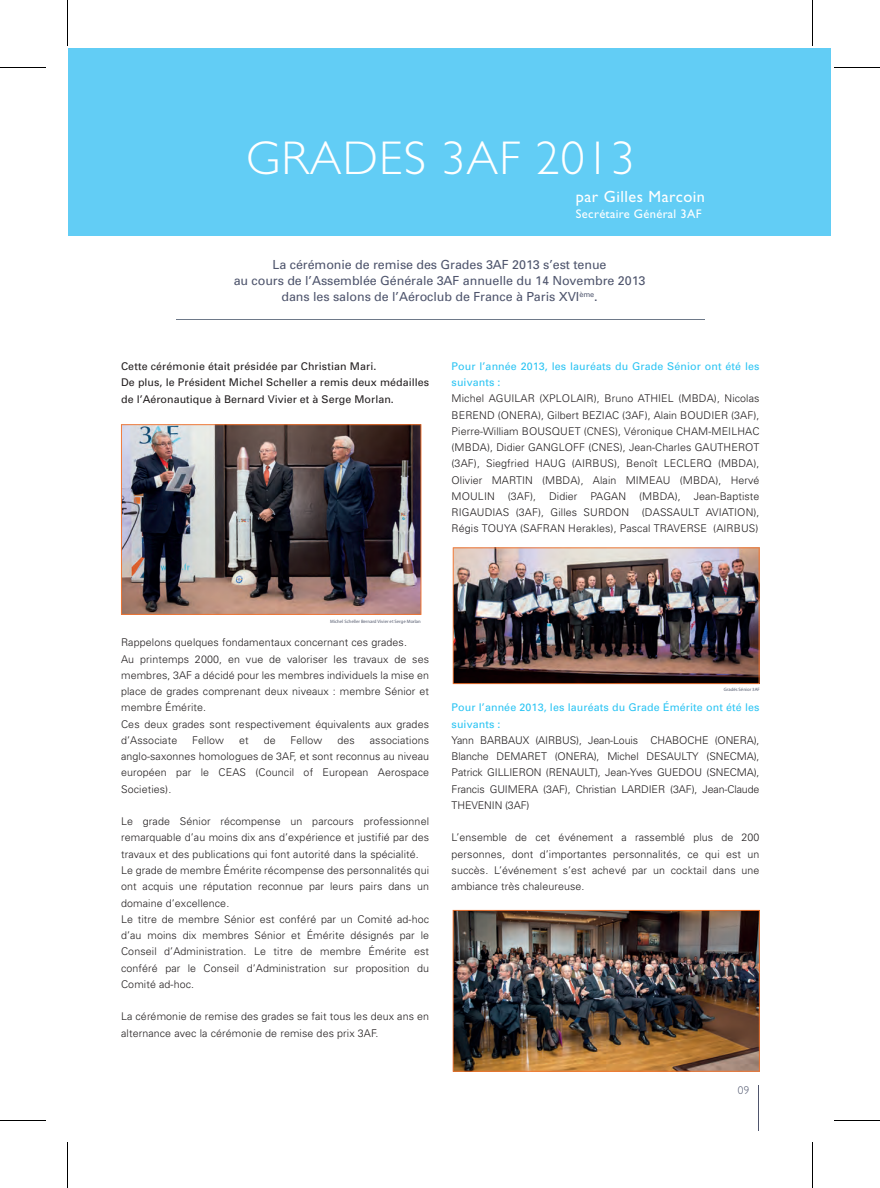
<style>
.page{position:relative;width:880px;height:1188px;background:#fff}
.page>*{position:absolute;margin:0;border:0;box-sizing:border-box;transform-origin:0 0}
.t1{font:300 47.5px "Gill Sans";letter-spacing:.025em;color:#fff}
.t2{font:16.25px "Gill Sans";letter-spacing:.03em;color:#fff}
.t3{font:12.5px/16.2px "Univers";letter-spacing:-.005em;color:#4f556d;text-align:center}
.t4{font:12.5px "Gill Sans";letter-spacing:.025em;color:#fff}
.t5{font:300 11.25px "Gill Sans";color:#4f556d}
.t6{font:300 10.62px/16.2px "Univers";letter-spacing:.01em;color:#231f20}
.t7{font:300 10.62px/16.2px "Univers";letter-spacing:-.01em;color:#231f20}
.t8{font:10.62px/16.2px "Univers";letter-spacing:.005em;color:#231f20}
.t9{font:4.75px "Myriad";color:#555c6f}
.s1{font-weight:400;color:#2bc4f3}
</style>
<div class="page">
<div style="left:68px;top:49px;width:761px;height:187px;background:#62cdf5"></div>
<hr style="left:757px;top:1085px;width:1px;height:45px;background:#4f556d">
<hr style="left:176px;top:318px;width:528px;height:1px;background:#6e7989">
<img style="left:121px;top:424px;width:300px;height:191px">
<img style="left:452px;top:547px;width:307px;height:137px">
<img style="left:452px;top:909px;width:307px;height:162px">
<hr style="left:67px;top:0;width:1px;height:45px;background:#000">
<hr style="left:0;top:67px;width:45px;height:1px;background:#000">
<hr style="left:0;top:1120px;width:45px;height:1px;background:#000">
<hr style="left:67px;top:1142px;width:1px;height:45px;background:#000">
<hr style="left:811px;top:0;width:1px;height:45px;background:#000">
<hr style="left:834px;top:67px;width:45px;height:1px;background:#000">
<hr style="left:834px;top:1120px;width:45px;height:1px;background:#000">
<hr style="left:811px;top:1142px;width:1px;height:45px;background:#000">
<p class="t1" style="left:246px;top:142px;width:390px">GRADES 3AF 2013</p>
<p class="t2" style="left:575px;top:191px;width:130px">par Gilles Marcoin</p>
<p class="t4" style="left:575px;top:210px;width:127px">Secrétaire Général 3AF</p>
<p class="t3" style="left:233px;top:257px;width:413px">La cérémonie de remise des Grades 3AF 2013 s’est tenue<br>au cours de l’Assemblée Générale 3AF annuelle du 14 Novembre 2013 dans les salons de l’Aéroclub de France à Paris XVI<sup>ème</sup>.</p>
<p class="t8" style="left:121px;top:359px;width:309px">Cette cérémonie était présidée par Christian Mari.<br>De plus, le Président Michel Scheller a remis deux médailles de l’Aéronautique à Bernard Vivier et à Serge Morlan.</p>
<p class="t6" style="left:451px;top:359px;width:309px"><span class="s1">Pour l’année 2013, les lauréats du Grade Sénior ont été les suivants :<br></span>Michel AGUILAR (XPLOLAIR), Bruno ATHIEL (MBDA), Nicolas BEREND (ONERA), Gilbert BEZIAC (3AF), Alain BOUDIER (3AF), Pierre-William BOUSQUET (CNES), Véronique CHAM-MEILHAC (MBDA), Didier GANGLOFF (CNES), Jean-Charles GAUTHEROT (3AF), Siegfried HAUG (AIRBUS), Benoît LECLERQ (MBDA), Olivier MARTIN (MBDA), Alain MIMEAU (MBDA), Hervé MOULIN (3AF), Didier PAGAN (MBDA), Jean-Baptiste RIGAUDIAS (3AF), Gilles SURDON (DASSAULT AVIATION), Régis TOUYA (SAFRAN Herakles), Pascal TRAVERSE (AIRBUS)</p>
<p class="t9" style="left:330px;top:619px;width:92px">Michel Scheller Bernard Vivier et Serge Morlan</p>
<p class="t6" style="left:121px;top:635px;width:309px">Rappelons quelques fondamentaux concernant ces grades.<br>Au printemps 2000, en vue de valoriser les travaux de ses membres, 3AF a décidé pour les membres individuels la mise en place de grades comprenant deux niveaux : membre Sénior et membre Émérite.<br>Ces deux grades sont respectivement équivalents aux grades d’Associate</p>
<p class="t6" style="left:121px;top:733px;width:309px;text-align:justify;text-indent:248px">associations anglo-saxonnes homologues de 3AF, et sont reconnus au niveau européen par le CEAS (Council of European Aerospace Societies).</p>
<p class="t6" style="left:121px;top:814px;width:309px">Le grade Sénior récompense un parcours professionnel remarquable d’au moins dix ans d’expérience et justifié par des travaux et des publications qui font autorité dans la spécialité.<br>Le grade de membre Émérite récompense des personnalités qui ont acquis une réputation reconnue par leurs pairs dans un domaine d’excellence.<br>Le titre de membre Sénior est conféré par un Comité ad-hoc d’au moins dix membres Sénior et Émérite désignés par le Conseil d’Administration. Le titre de membre Émérite est conféré par le Conseil d’Administration sur proposition du Comité ad-hoc.</p>
<p class="t6" style="left:121px;top:1009px;width:309px">La cérémonie de remise des grades se fait tous les deux ans en alternance avec la cérémonie de remise des prix 3AF.</p>
<p class="t6" style="left:192px;top:733px;width:33px">Fellow</p>
<p class="t6" style="left:239px;top:733px;width:11px">et</p>
<p class="t6" style="left:263px;top:733px;width:13px">de</p>
<p class="t6" style="left:290px;top:733px;width:33px">Fellow</p>
<p class="t6" style="left:337px;top:733px;width:19px">des</p>
<p class="t9" style="left:723px;top:687px;width:38px">Gradés Sénior 3AF</p>
<p class="t7" style="left:451px;top:700px;width:309px"><span class="s1">Pour l’année 2013, les lauréats du Grade Émérite ont été les suivants :<br></span>Yann BARBAUX (AIRBUS), Jean-Louis CHABOCHE (ONERA), Blanche DEMARET (ONERA), Michel DESAULTY (SNECMA), Patrick GILLIERON (RENAULT), Jean-Yves GUEDOU (SNECMA), Francis GUIMERA (3AF), Christian LARDIER (3AF), Jean-Claude THEVENIN (3AF)</p>
<p class="t6" style="left:451px;top:830px;width:309px;text-align:justify">L’ensemble de cet événement a rassemblé plus de 200 personnes, dont d’importantes personnalités, ce qui est un succès. L’événement s’est achevé par un cocktail dans une ambiance très chaleureuse.</p>
<p class="t5" style="left:737px;top:1086px;width:13px">09</p>
</div>
